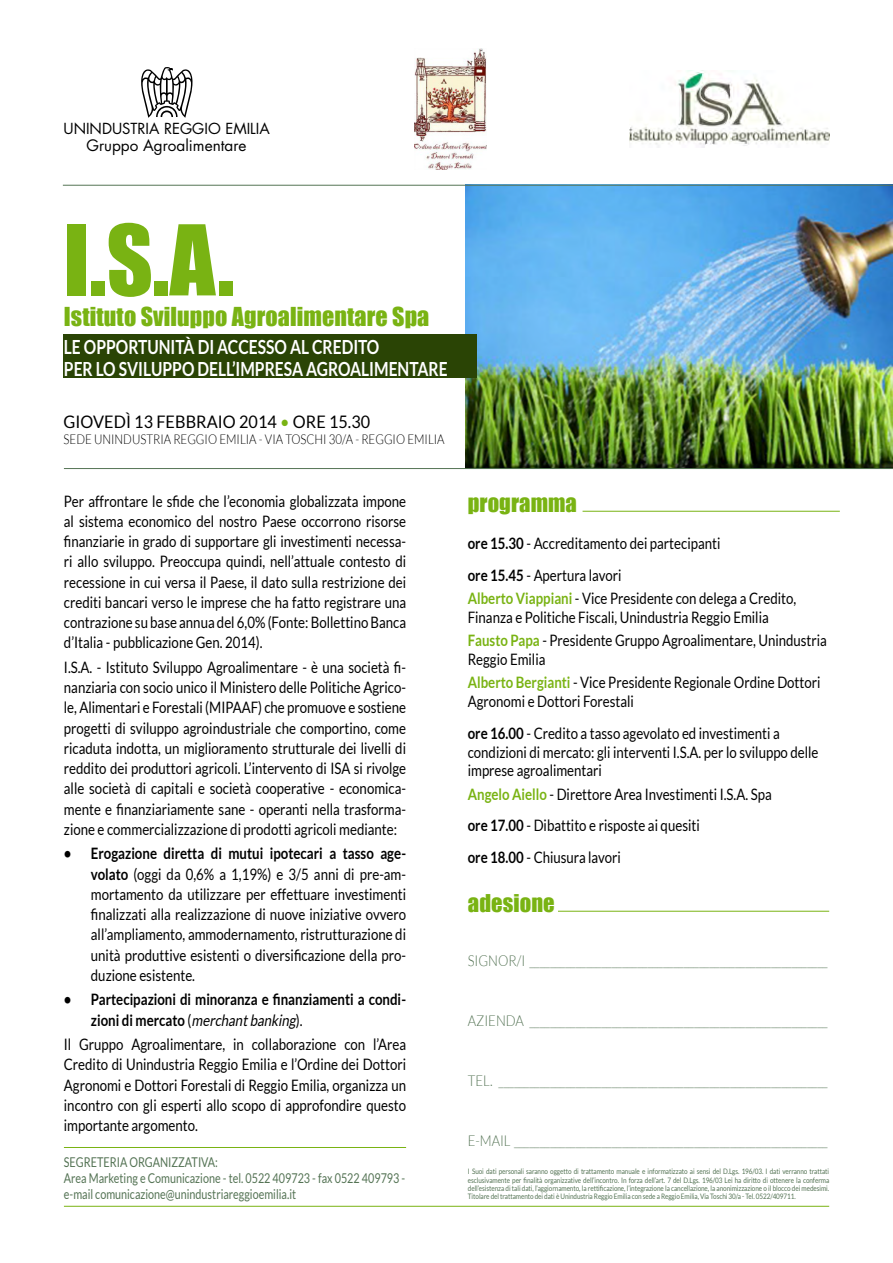
<style>
.page{position:relative;width:893px;height:1263px;background:#fff}
.page>*{position:absolute;margin:0;border:0;box-sizing:border-box;transform-origin:0 0}
.t1{font:90px "Impact";color:#79b313}
.t2{font:24px "Impact";letter-spacing:.005em;color:#79b313}
.t3{font:22.5px "Impact";letter-spacing:.005em;color:#79b313}
.t4{font:700 19.5px/22px "Lato";color:#fff;scale:.8 1}
.t5{font:17.25px "Lato";letter-spacing:.005em;color:#000;scale:.94 1}
.t6{font:15.75px/20.2px "Lato";color:#000;scale:.84 1}
.t7{font:700 15.75px/20.2px "Lato";color:#000;scale:.84 1}
.t8{font:15.3px "Futura Std";color:#000}
.t9{font:300 15px "Lato";color:#547354;scale:.87 1}
.t10{font:14.85px "Futura Std";color:#000}
.t11{font:13.5px/16.2px "Lato";color:#547354;scale:.8 1}
.t12{font:300 13.5px "Lato";color:#000;scale:.85 1}
.t13{font:7.5px/8.2px "Lato";letter-spacing:-.01em;color:#547354;text-align:justify;scale:.85 1}
.s1{color:#79b313}
.s2{font-weight:700}
.s3{font-weight:400}
.s4{font-weight:400;font-style:italic}
.s5{font-weight:700;color:#79b313}
</style>
<div class="page">
<img style="left:466px;top:186px;width:427px;height:282px">
<div style="left:63px;top:334px;width:413px;height:44px;background:#2a4405"></div>
<hr style="left:64px;top:1206px;width:765px;height:1px;background:#79b313">
<img style="left:629px;top:70px;width:200px;height:78px">
<img style="left:414px;top:49px;width:72px;height:120px">
<hr style="left:63px;top:185px;width:830px;height:1px;background:#557455">
<hr style="left:557px;top:911px;width:272px;height:1px;background:#79b313">
<hr style="left:583px;top:511px;width:257px;height:1px;background:#79b313">
<hr style="left:64px;top:468px;width:829px;height:1px;background:#557455">
<hr style="left:64px;top:1147px;width:342px;height:1px;background:#79b313">
<svg style="left:141px;top:67px;width:52px;height:51px"></svg>
<p class="t10" style="left:64px;top:119px;width:208px">UNINDUSTRIA REGGIO EMILIA</p>
<p class="t8" style="left:86px;top:136px;width:161px">Gruppo Agroalimentare</p>
<h1 class="t1" style="left:64px;top:190px;width:172px">I.S.A.</h1>
<h2 class="t2" style="left:64px;top:298px;width:367px">Istituto Sviluppo Agroalimentare Spa</h2>
<p class="t4" style="left:64px;top:335px;width:479px">Le opportunità di accesso al credito<br>pe r lo sviluppo dell’impresa agroalimentare</p>
<p class="t5" style="left:64px;top:412px;width:256px">Giovedì 13 Febbraio 2014 <span class="s1">•</span> ORE</p>
<p class="t5" style="left:329px;top:412px;width:45px">15.30</p>
<p class="t12" style="left:64px;top:432px;width:450px">SEDE UNINDUSTRIA REGGIO EMILIA - VIA TOSCHI 30/A - REGGIO EMILIA</p>
<p class="t6" style="left:64px;top:491px;width:409px;text-align:justify">Per affrontare le sfide che l’economia globalizzata impone al sistema economico del nostro Paese occorrono risorse finanziarie in grado di supportare gli investimenti necessa&shy;ri allo sviluppo. Preoccupa quindi, nell’attuale contesto di recessione in cui versa il Paese, il dato sulla restrizione dei crediti bancari verso le imprese che ha fatto registrare una contrazione su base annua del 6,0% (Fonte: Bollettino Banca d’Italia - pubblicazione Gen. 2014).</p>
<p class="t6" style="left:64px;top:657px;width:409px;text-align:justify">I.S.A. - Istituto Sviluppo Agroalimentare - è una società fi&shy;nanziaria con socio unico il Ministero delle Politiche Agrico&shy;le, Alimentari e Forestali (MIPAAF) che promuove e sostiene progetti di sviluppo agroindustriale che comportino, come ricaduta indotta, un miglioramento strutturale dei livelli di reddito dei produttori agricoli. L’intervento di ISA si rivolge alle società di capitali e società cooperative - economica&shy;mente e finanziariamente sane - operanti nella trasforma&shy;zione e commercializzazione di prodotti agricoli mediante:</p>
<p class="t6" style="left:91px;top:843px;width:377px;text-align:justify;text-indent:-27px"><span class="s2">• Erogazione diretta di mutui ipotecari a tasso age&shy;volato</span> (oggi da 0,6% a 1,19%) e 3/5 anni di pre-am&shy;mortamento da utilizzare per effettuare investimenti finalizzati alla realizzazione di nuove iniziative ovvero all’ampliamento, ammodernamento, ristrutturazione di unità produttive esistenti o diversificazione della pro&shy;duzione esistente.</p>
<p class="t7" style="left:91px;top:989px;width:377px;text-indent:-27px">• Partecipazioni di minoranza e finanziamenti a condi&shy;z i o n i d i m e rca to <span class="s3">(</span> <span class="s4">merchantbanking</span><span class="s3">) .</span></p>
<p class="t6" style="left:64px;top:1034px;width:409px;text-align:justify">Il Gruppo Agroalimentare, in collaborazione con l’Area Credito di Unindustria Reggio Emilia e l’Ordine dei Dottori Agronomi e Dottori Forestali di Reggio Emilia, organizza un incontro con gli esperti allo scopo di approfondire questo importante argomento.</p>
<p class="t11" style="left:64px;top:1153px;width:17px">Segre</p>
<p class="t11" style="left:97px;top:1153px;width:17px">teria</p>
<p class="t11" style="left:129px;top:1153px;width:11px">orga</p>
<p class="t11" style="left:64px;top:1153px;width:428px;text-indent:96px">ni zzativa:<br>Area Marketing e Comunicazione - tel. 0522 409723 - fax 0522 409793 - e-mail comunicazione@unindustriareggioemilia.it</p>
<h3 class="t3" style="left:468px;top:485px;width:111px">programma</h3>
<p class="t6" style="left:468px;top:527px;width:302px;line-height:31.7px"><span class="s2">ore 15.30</span> - Accreditamento dei partecipanti <span class="s2">ore 15.45</span> - Apertura lavori</p>
<p class="t6" style="left:468px;top:589px;width:393px;line-height:18.9px"><span class="s5">Alberto Viappiani</span> - Vice Presidente con delega a Credito,<br>Finanza e Politiche Fiscali, Unindustria Reggio Emilia</p>
<p class="t6" style="left:468px;top:631px;width:429px;line-height:18.9px"><span class="s5">Fausto Papa</span> - Presidente Gruppo Agroalimentare, Unindustria<br>Reggio Emilia</p>
<p class="t6" style="left:468px;top:673px;width:422px;line-height:18.9px"><span class="s5">Alberto Bergianti</span> - Vice Presidente Regionale Ordine Dottori<br>Agronomi e Dottori Forestali</p>
<p class="t6" style="left:468px;top:723px;width:419px;line-height:18.9px"><span class="s2">ore 16.00</span> - Credito a tasso agevolato ed investimenti a condizioni di mercato: gli interventi I.S.A. per lo sviluppo delle imprese agroalimentari</p>
<p class="t6" style="left:468px;top:778px;width:363px;line-height:31.7px"><span class="s5">Angelo Aiello</span> - Direttore Area Investimenti I.S.A. Spa <span class="s2">ore 17.00</span> - Dibattito e risposte ai quesiti<br><span class="s2">ore 18.00</span> - Chiusura lavori</p>
<h3 class="t3" style="left:468px;top:886px;width:88px">adesione</h3>
<p class="t9" style="left:468px;top:952px;width:415px">SIGNOR/I __________________________________________________________</p>
<p class="t9" style="left:468px;top:1012px;width:415px">AZIENDA __________________________________________________________</p>
<p class="t9" style="left:468px;top:1072px;width:415px">TEL. ________________________________________________________________</p>
<p class="t9" style="left:468px;top:1132px;width:415px">E-MAIL _____________________________________________________________</p>
<p class="t13" style="left:468px;top:1167px;width:426px">I Suoi dati personali saranno oggetto di trattamento manuale e informatizzato ai sensi del D.Lgs. 196/03. I dati verranno trattati esclusivamente per finalità organizzative dell’incontro. In forza dell’art. 7 del D.Lgs. 196/03 Lei ha diritto di ottenere la conferma dell’esistenza di tali dati, l’aggiornamento, la rettificazione, l’integrazione la cancellazione, la anonimizzazione o il blocco dei medesimi.<br>Titolare del trattamento dei dati è Unindustria Reggio Emilia con sede a Reggio Emilia, Via Toschi 30/a - Tel. 0522/409711.</p>
</div>
